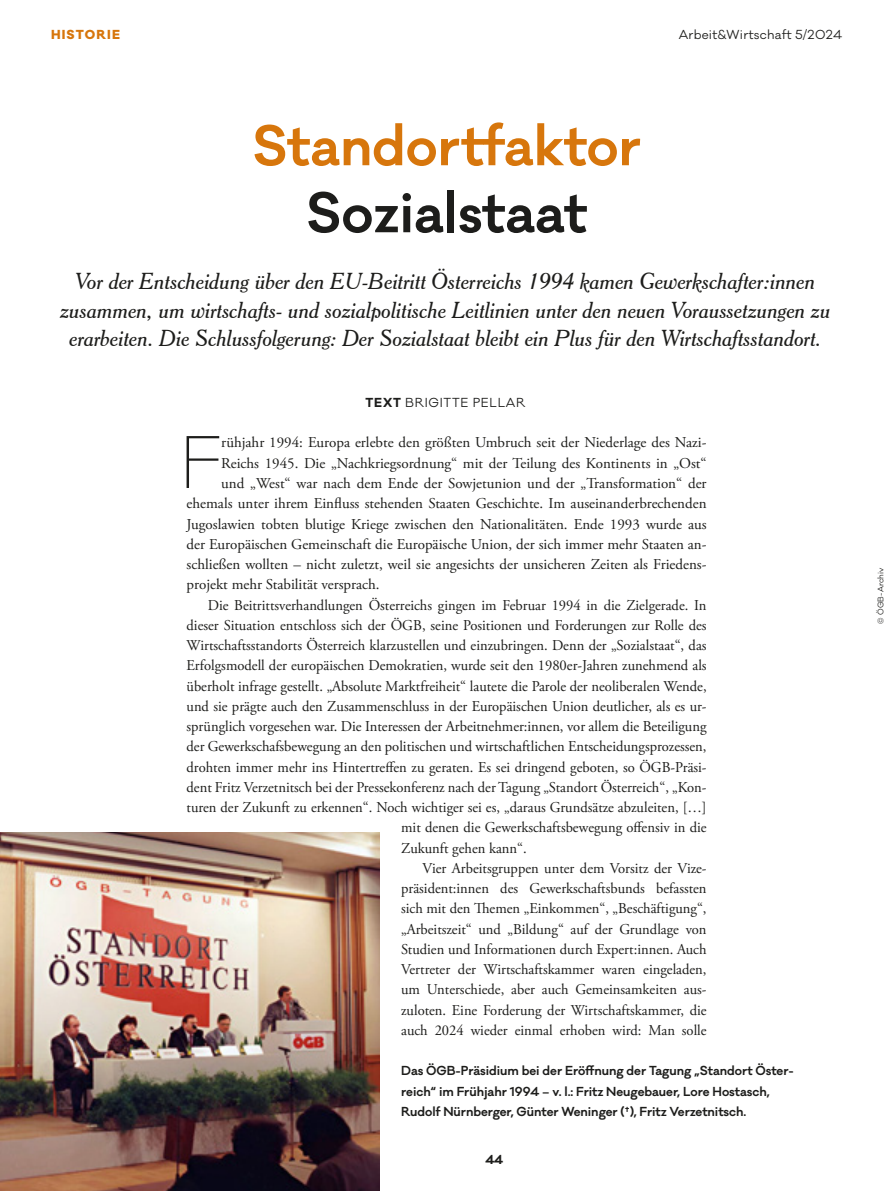
<style>
.page{position:relative;width:893px;height:1191px;background:#fff}
.page>*{position:absolute;margin:0;border:0;box-sizing:border-box;transform-origin:0 0}
.t1{font:200 68.25px "Galano Classic";color:#1d1d1b}
.t2{font:600 52.5px "Galano Classic";letter-spacing:-.005em;color:#d7760c}
.t3{font:600 52.5px "Galano Classic";letter-spacing:-.005em;color:#1d1d1b}
.t4{font:italic 22.5px/28.5px "Cheltenham BT";color:#1d1d1b;text-align:center}
.t5{font:15px "Adobe Garamond Pro";color:#1d1d1b}
.t6{font:600 12px/20.2px "Galano Classic";letter-spacing:-.005em;color:#1d1d1b}
.t7{font:12px "Galano Classic";letter-spacing:.03em;color:#1d1d1b}
.t8{font:12px "Galano Classic";letter-spacing:.06em;color:#1d1d1b}
.t9{font:800 12px "Galano Classic";letter-spacing:.1em;color:#d7760c}
.t10{font:700 12px "Galano Classic";color:#1d1d1b}
.t11{font:7.5px "Galano Classic";letter-spacing:.02em;color:#1d1d1b}
.s1{font-weight:700}
</style>
<div class="page">
<img style="left:0;top:832px;width:380px;height:359px">
<p class="t9" style="left:51px;top:27px;width:70px">HISTORIE</p>
<p class="t7" style="left:679px;top:27px;width:165px">Arbeit&amp;Wirtschaft 5/2024</p>
<h2 class="t2" style="left:252px;top:111px;width:390px">Standortfaktor</h2>
<h2 class="t3" style="left:306px;top:178px;width:282px">Sozialstaat</h2>
<p class="t4" style="left:60px;top:267px;width:772px">Vor der Entscheidung über den EU-Beitritt Österreichs 1994 kamen Gewerkschafter:innen zusammen, um wirtschafts- und sozialpolitische Leitlinien unter den neuen Voraussetzungen zu erarbeiten. Die Schlussfolgerung: Der Sozialstaat bleibt ein Plus für den Wirtschaftsstandort.</p>
<p class="t8" style="left:366px;top:395px;width:161px"><span class="s1">TEXT</span> BRIGITTE PELLAR</p>
<h1 class="t1" style="left:180px;top:418px;width:43px">F</h1>
<p class="t5" style="left:221px;top:434px;width:487px">rühjahr 1994: Europa erlebte den größten Umbruch seit der Niederlage des Nazi-</p>
<p class="t5" style="left:221px;top:454px;width:487px">Reichs 1945. Die „Nachkriegsordnung“ mit der Teilung des Kontinents in „Ost“</p>
<p class="t5" style="left:221px;top:474px;width:487px">und „West“ war nach dem Ende der Sowjetunion und der „Transformation“ der</p>
<p class="t5" style="left:187px;top:494px;width:522px">ehemals unter ihrem Einfluss stehenden Staaten Geschichte. Im auseinanderbrechenden</p>
<p class="t5" style="left:187px;top:515px;width:522px">Jugoslawien tobten blutige Kriege zwischen den Nationalitäten. Ende 1993 wurde aus</p>
<p class="t5" style="left:187px;top:535px;width:521px">der Europäischen Gemeinschaft die Europäische Union, der sich immer mehr Staaten an-</p>
<p class="t5" style="left:187px;top:555px;width:522px">schließen wollten – nicht zuletzt, weil sie angesichts der unsicheren Zeiten als Friedens-</p>
<p class="t5" style="left:187px;top:575px;width:195px">projekt mehr Stabilität versprach.</p>
<p class="t5" style="left:208px;top:596px;width:500px">Die Beitrittsverhandlungen Österreichs gingen im Februar 1994 in die Zielgerade. In</p>
<p class="t5" style="left:187px;top:616px;width:521px">dieser Situation entschloss sich der ÖGB, seine Positionen und Forderungen zur Rolle des</p>
<p class="t5" style="left:187px;top:636px;width:521px">Wirtschaftsstandorts Österreich klarzustellen und einzubringen. Denn der „Sozialstaat“, das</p>
<p class="t5" style="left:187px;top:656px;width:522px">Erfolgsmodell der europäischen Demokratien, wurde seit den 1980er-Jahren zunehmend als</p>
<p class="t5" style="left:187px;top:677px;width:522px">überholt infrage gestellt. „Absolute Marktfreiheit“ lautete die Parole der neoliberalen Wende,</p>
<p class="t5" style="left:187px;top:697px;width:521px">und sie prägte auch den Zusammenschluss in der Europäischen Union deutlicher, als es ur-</p>
<p class="t5" style="left:187px;top:717px;width:521px">sprünglich vorgesehen war. Die Interessen der Arbeitnehmer:innen, vor allem die Beteiligung</p>
<p class="t5" style="left:187px;top:737px;width:521px">der Gewerkschafsbewegung an den politischen und wirtschaftlichen Entscheidungsprozessen,</p>
<p class="t5" style="left:187px;top:758px;width:521px">drohten immer mehr ins Hintertreffen zu geraten. Es sei dringend geboten, so ÖGB-Präsi-</p>
<p class="t5" style="left:187px;top:778px;width:521px">dent Fritz Verzetnitsch bei der Pressekonferenz nach der Tagung „Standort Österreich“, „Kon-</p>
<p class="t5" style="left:187px;top:798px;width:521px">turen der Zukunft zu erkennen“. Noch wichtiger sei es, „daraus Grundsätze abzuleiten, […]</p>
<p class="t5" style="left:401px;top:818px;width:307px">mit denen die Gewerkschaftsbewegung offensiv in die</p>
<p class="t5" style="left:401px;top:839px;width:127px">Zukunft gehen kann“.</p>
<p class="t5" style="left:422px;top:859px;width:286px">Vier Arbeitsgruppen unter dem Vorsitz der Vize-</p>
<p class="t5" style="left:401px;top:879px;width:307px">präsident:innen des Gewerkschaftsbunds befassten</p>
<p class="t5" style="left:401px;top:899px;width:307px">sich mit den Themen „Einkommen“, „Beschäftigung“,</p>
<p class="t5" style="left:401px;top:920px;width:307px">„Arbeitszeit“ und „Bildung“ auf der Grundlage von</p>
<p class="t5" style="left:401px;top:940px;width:307px">Studien und Informationen durch Expert:innen. Auch</p>
<p class="t5" style="left:401px;top:960px;width:307px">Vertreter der Wirtschaftskammer waren eingeladen,</p>
<p class="t5" style="left:401px;top:980px;width:307px">um Unterschiede, aber auch Gemeinsamkeiten aus-</p>
<p class="t5" style="left:401px;top:1001px;width:307px">zuloten. Eine Forderung der Wirtschaftskammer, die</p>
<p class="t5" style="left:401px;top:1021px;width:307px">auch 2024 wieder einmal erhoben wird: Man solle</p>
<p class="t6" style="left:401px;top:1061px;width:394px">Das ÖGB-Präsidium bei der Eröffnung der Tagung „Standort Öster&shy;reich“ im Frühjahr 1994 – v. l.: Fritz Neugebauer, Lore Hostasch,<br>Rudolf Nürnberger, Günter Weninger (†), Fritz Verzetnitsch.</p>
<p class="t10" style="left:485px;top:1151px;width:19px">44</p>
<p class="t11" style="left:876px;top:623px;width:58px;rotate:-90deg">© ÖGB-Archiv</p>
</div>
